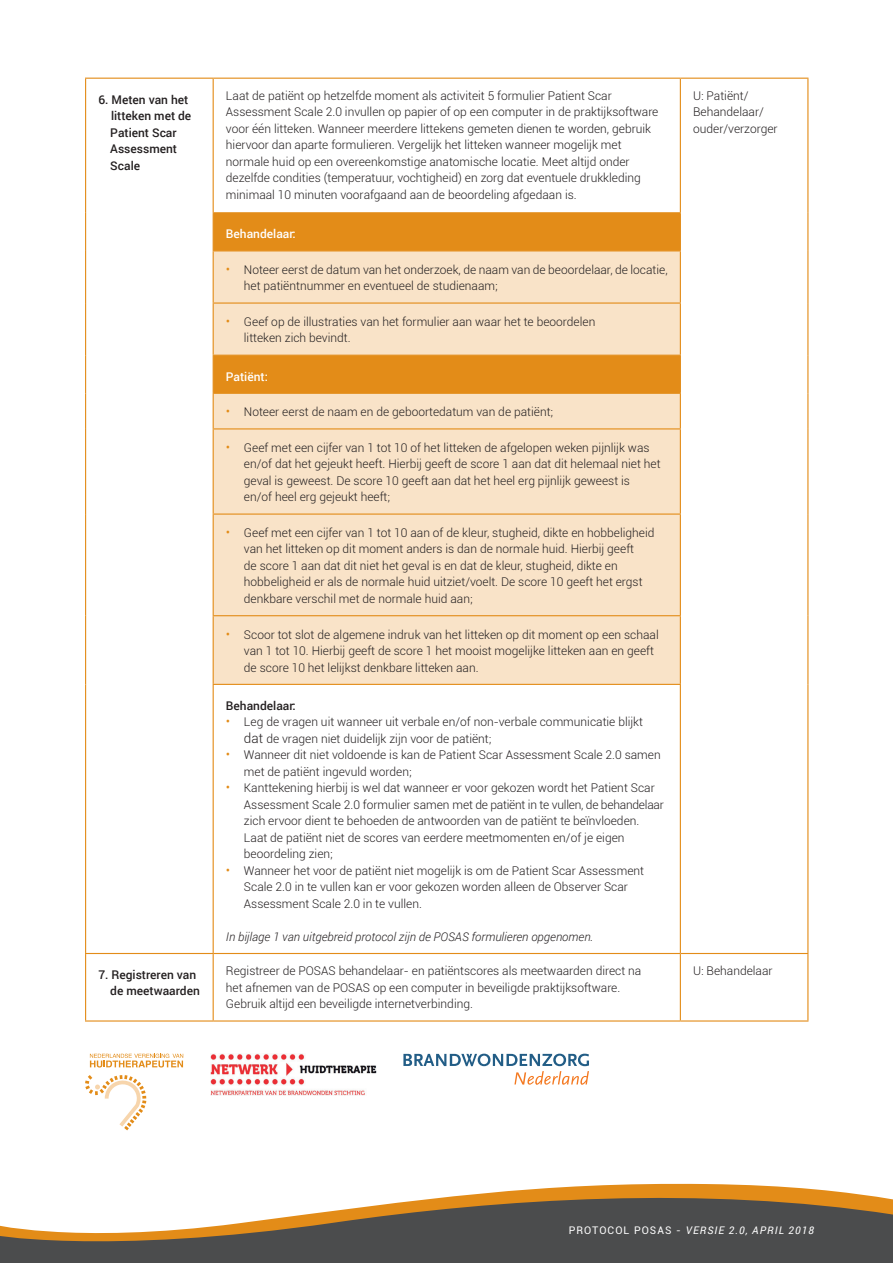
<style>
.page{position:relative;width:893px;height:1263px;background:#fff}
.page>*{position:absolute;margin:0;border:0;box-sizing:border-box;transform-origin:0 0}
.t1{font:300 12px/16.5px "Roboto";color:#231f20}
.t2{font:500 12px/16.5px "Roboto";color:#231f20}
.t3{font:italic 300 12px "Roboto";color:#231f20}
.t4{font:500 12px "Roboto";color:#fff}
.t5{font:italic 10.5px "Roboto";letter-spacing:.1em;color:#fff}
.s1{font-size:13.5px;color:#e38c18}
.s2{font-size:13.5px}
.s3{font-style:normal}
</style>
<div class="page">
<svg style="left:0;top:1185px;width:892px;height:78px;fill:#4b4c4d"></svg>
<svg style="left:85px;top:1075px;width:61px;height:55px"></svg>
<svg style="left:90px;top:1054px;width:93px;height:13px"></svg>
<div style="left:214px;top:213px;width:466px;height:37px;background:#e38c18"></div>
<svg style="left:214px;top:251px;width:466px;height:433px;background:#f6dbb7"></svg>
<svg style="left:214px;top:685px;width:466px;height:335px"></svg>
<hr style="left:85px;top:78px;width:128px;height:1px;background:#e38c18">
<hr style="left:85px;top:79px;width:1px;height:134px;background:#e38c18">
<hr style="left:213px;top:78px;width:467px;height:1px;background:#e38c18">
<hr style="left:213px;top:79px;width:1px;height:133px;background:#e38c18">
<hr style="left:680px;top:78px;width:128px;height:1px;background:#e38c18">
<hr style="left:680px;top:79px;width:1px;height:133px;background:#e38c18">
<hr style="left:807px;top:79px;width:1px;height:134px;background:#e38c18">
<hr style="left:85px;top:213px;width:1px;height:38px;background:#e38c18">
<hr style="left:213px;top:212px;width:468px;height:1px;background:#e38c18">
<hr style="left:213px;top:213px;width:1px;height:37px;background:#e38c18">
<hr style="left:680px;top:213px;width:1px;height:37px;background:#e38c18">
<hr style="left:807px;top:213px;width:1px;height:38px;background:#e38c18">
<hr style="left:85px;top:251px;width:1px;height:52px;background:#e38c18">
<hr style="left:213px;top:250px;width:468px;height:1px;background:#e38c18">
<hr style="left:213px;top:251px;width:1px;height:51px;background:#e38c18">
<hr style="left:680px;top:251px;width:1px;height:51px;background:#e38c18">
<hr style="left:807px;top:251px;width:1px;height:52px;background:#e38c18">
<hr style="left:85px;top:303px;width:1px;height:52px;background:#e38c18">
<hr style="left:213px;top:302px;width:468px;height:2px;background:#e38c18">
<hr style="left:213px;top:304px;width:1px;height:51px;background:#e38c18">
<hr style="left:680px;top:304px;width:1px;height:51px;background:#e38c18">
<hr style="left:807px;top:303px;width:1px;height:52px;background:#e38c18">
<hr style="left:85px;top:355px;width:1px;height:38px;background:#e38c18">
<hr style="left:213px;top:355px;width:468px;height:1px;background:#e38c18">
<hr style="left:213px;top:356px;width:1px;height:37px;background:#e38c18">
<hr style="left:680px;top:356px;width:1px;height:37px;background:#e38c18">
<hr style="left:807px;top:355px;width:1px;height:38px;background:#e38c18">
<hr style="left:85px;top:393px;width:1px;height:36px;background:#e38c18">
<hr style="left:213px;top:393px;width:468px;height:1px;background:#e38c18">
<hr style="left:213px;top:394px;width:1px;height:34px;background:#e38c18">
<hr style="left:680px;top:394px;width:1px;height:34px;background:#e38c18">
<hr style="left:807px;top:393px;width:1px;height:36px;background:#e38c18">
<hr style="left:85px;top:429px;width:1px;height:85px;background:#e38c18">
<hr style="left:213px;top:428px;width:468px;height:1px;background:#e38c18">
<hr style="left:213px;top:429px;width:1px;height:84px;background:#e38c18">
<hr style="left:680px;top:429px;width:1px;height:84px;background:#e38c18">
<hr style="left:807px;top:429px;width:1px;height:85px;background:#e38c18">
<hr style="left:85px;top:514px;width:1px;height:102px;background:#e38c18">
<hr style="left:213px;top:513px;width:468px;height:2px;background:#e38c18">
<hr style="left:213px;top:515px;width:1px;height:100px;background:#e38c18">
<hr style="left:680px;top:515px;width:1px;height:100px;background:#e38c18">
<hr style="left:807px;top:514px;width:1px;height:102px;background:#e38c18">
<hr style="left:85px;top:616px;width:1px;height:68px;background:#e38c18">
<hr style="left:213px;top:615px;width:468px;height:1px;background:#e38c18">
<hr style="left:213px;top:616px;width:1px;height:68px;background:#e38c18">
<hr style="left:680px;top:616px;width:1px;height:68px;background:#e38c18">
<hr style="left:807px;top:616px;width:1px;height:68px;background:#e38c18">
<hr style="left:85px;top:684px;width:1px;height:269px;background:#e38c18">
<hr style="left:213px;top:684px;width:468px;height:1px;background:#e38c18">
<hr style="left:213px;top:685px;width:1px;height:268px;background:#e38c18">
<hr style="left:680px;top:685px;width:1px;height:268px;background:#e38c18">
<hr style="left:807px;top:684px;width:1px;height:269px;background:#e38c18">
<hr style="left:85px;top:953px;width:128px;height:1px;background:#e38c18">
<hr style="left:85px;top:954px;width:1px;height:66px;background:#e38c18">
<hr style="left:213px;top:953px;width:467px;height:1px;background:#e38c18">
<hr style="left:213px;top:954px;width:1px;height:66px;background:#e38c18">
<hr style="left:680px;top:953px;width:128px;height:1px;background:#e38c18">
<hr style="left:680px;top:954px;width:1px;height:66px;background:#e38c18">
<hr style="left:807px;top:954px;width:1px;height:66px;background:#e38c18">
<hr style="left:85px;top:1020px;width:128px;height:1px;background:#e38c18">
<hr style="left:213px;top:1020px;width:467px;height:1px;background:#e38c18">
<hr style="left:680px;top:1020px;width:128px;height:1px;background:#e38c18">
<img style="left:211px;top:1054px;width:165px;height:41px">
<svg style="left:403px;top:1054px;width:186px;height:31px"></svg>
<p class="t2" style="left:110px;top:91px;width:83px;text-indent:-12px">6. Meten van het litteken met de<br>Patient Scar<br>Assessment<br>Scale</p>
<p class="t1" style="left:226px;top:88px;width:434px">Laat de patiënt op hetzelfde moment als activiteit 5 formulier Patient Scar Assessment Scale 2.0 invullen op papier of op een computer in de praktijksoftware voor één litteken. Wanneer meerdere littekens gemeten dienen te worden, gebruik hiervoor dan aparte formulieren. Vergelijk het litteken wanneer mogelijk met normale huid op een overeenkomstige anatomische locatie. Meet altijd onder dezelfde condities (temperatuur, vochtigheid) en zorg dat eventuele drukkleding minimaal 10 minuten voorafgaand aan de beoordeling afgedaan is.</p>
<p class="t1" style="left:693px;top:88px;width:86px">U: Patiënt/<br>Behandelaar/ ouder/verzorger</p>
<p class="t4" style="left:226px;top:226px;width:71px">Behandelaar:</p>
<p class="t1" style="left:244px;top:261px;width:425px;text-indent:-18px"><span class="s1">•</span> Noteer eerst de datum van het onderzoek, de naam van de beoordelaar, de locatie, het patiëntnummer en eventueel de studienaam;</p>
<p class="t1" style="left:244px;top:314px;width:353px;text-indent:-18px"><span class="s1">•</span> Geef op de illustraties van het formulier aan waar het te beoordelen litteken zich bevindt.</p>
<p class="t4" style="left:226px;top:368px;width:44px">Patiënt:</p>
<p class="t1" style="left:226px;top:404px;width:329px"><span class="s1">•</span> Noteer eerst de naam en de geboortedatum van de patiënt;</p>
<p class="t1" style="left:244px;top:439px;width:418px;text-indent:-18px"><span class="s1">•</span> Geef met een cijfer van 1 tot 10 of het litteken de afgelopen weken pijnlijk was en/of dat het gejeukt heeft. Hierbij geeft de score 1 aan dat dit helemaal niet het geval is geweest. De score 10 geeft aan dat het heel erg pijnlijk geweest is en/of heel erg gejeukt heeft;</p>
<p class="t1" style="left:244px;top:525px;width:412px;text-indent:-18px"><span class="s1">•</span> Geef met een cijfer van 1 tot 10 aan of de kleur, stugheid, dikte en hobbeligheid van het litteken op dit moment anders is dan de normale huid. Hierbij geeft<br>de score 1 aan dat dit niet het geval is en dat de kleur, stugheid, dikte en hobbeligheid er als de normale huid uitziet/voelt. De score 10 geeft het ergst denkbare verschil met de normale huid aan;</p>
<p class="t1" style="left:244px;top:626px;width:416px;text-indent:-18px"><span class="s1">•</span> Scoor tot slot de algemene indruk van het litteken op dit moment op een schaal van 1 tot 10. Hierbij geeft de score 1 het mooist mogelijke litteken aan en geeft de score 10 het lelijkst denkbare litteken aan.</p>
<p class="t2" style="left:226px;top:697px;width:71px">Behandelaar:</p>
<p class="t1" style="left:244px;top:714px;width:401px;text-indent:-18px"><span class="s1">•</span> Leg de vragen uit wanneer uit verbale en/of non-verbale communicatie blijkt <span class="s2">dat</span> de vragen niet duidelijk zijn voor de patiënt;</p>
<p class="t1" style="left:244px;top:747px;width:418px;text-indent:-18px"><span class="s1">•</span> Wanneer dit niet voldoende is kan de Patient Scar Assessment Scale 2.0 samen met de patiënt ingevuld worden;</p>
<p class="t1" style="left:244px;top:780px;width:421px;text-indent:-18px"><span class="s1">•</span> Kanttekening hierbij is wel dat wanneer er voor gekozen wordt het Patient Scar Assessment Scale 2.0 formulier samen met de patiënt in te vullen, de behandelaar zich ervoor dient te behoeden de antwoorden van de patiënt te beïnvloeden.<br>Laat de patiënt niet de scores van eerdere meetmomenten en/of je eigen beoordeling zien;</p>
<p class="t1" style="left:244px;top:862px;width:402px;text-indent:-18px"><span class="s1">•</span> Wanneer het voor de patiënt niet mogelijk is om de Patient Scar Assessment<br>Scale 2.0 in te vullen kan er voor gekozen worden alleen de Observer Scar<br>Assessment Scale 2.0 in te vullen.</p>
<p class="t3" style="left:226px;top:928px;width:369px">In bijlage 1 van uitgebreid protocol zijn de POSAS formulieren opgenomen.</p>
<p class="t2" style="left:110px;top:966px;width:91px;text-indent:-12px">7. Registreren van de meetwaarden</p>
<p class="t1" style="left:226px;top:963px;width:417px">Registreer de POSAS behandelaar- en patiëntscores als meetwaarden direct na het afnemen van de POSAS op een computer in beveiligde praktijksoftware.<br>Gebruik altijd een beveiligde internetverbinding.</p>
<p class="t1" style="left:693px;top:963px;width:81px">U: Behandelaar</p>
<p class="t5" style="left:569px;top:1222px;width:247px"><span class="s3">PROTOCOL POSAS -</span> VERSIE 2.0, APRIL 2018</p>
</div>
